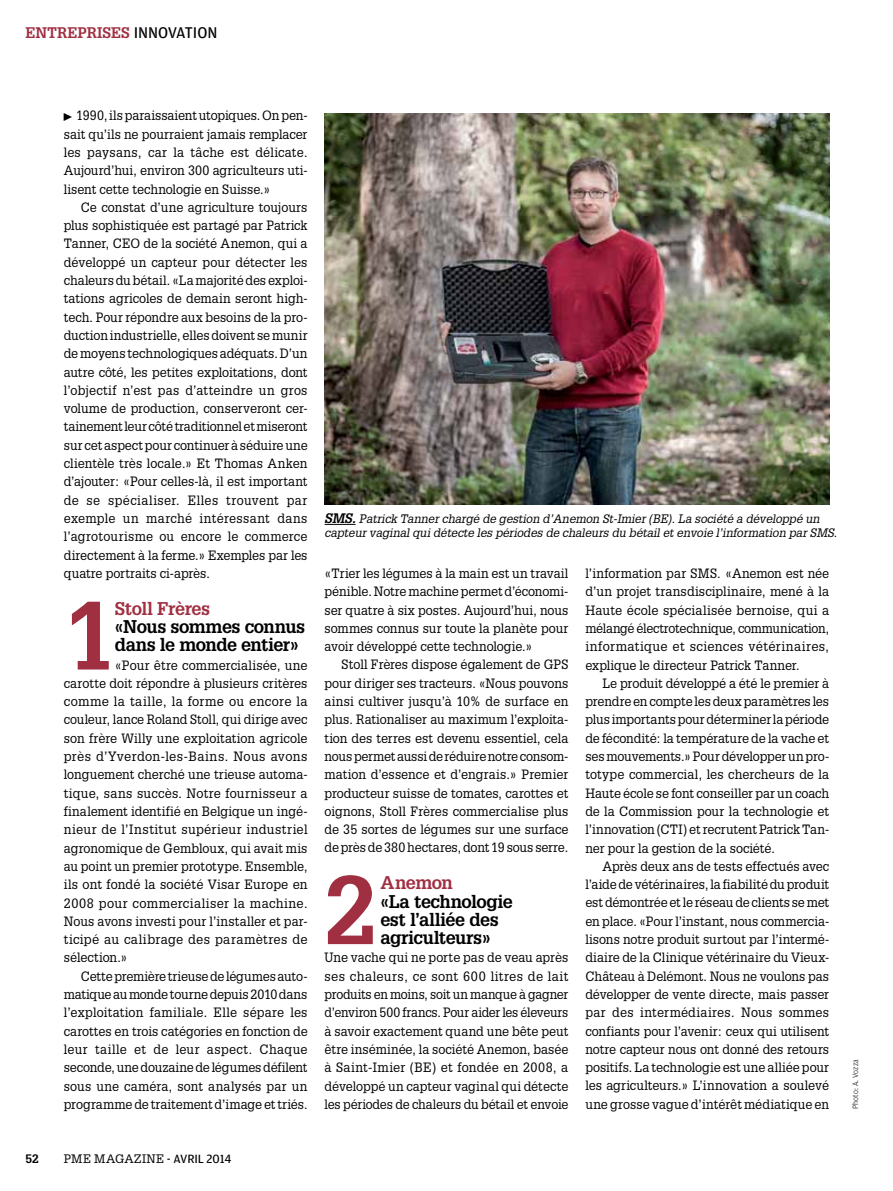
<style>
.page{position:relative;width:893px;height:1191px;background:#fff}
.page>*{position:absolute;margin:0;border:0;box-sizing:border-box;transform-origin:0 0}
.t1{font:700 94.65px "Glypha LT Std";color:#a02f42}
.t2{font:700 18px/18.3px "Glypha LT Std";letter-spacing:-.025em;color:#000}
.t3{font:700 18px "Glypha LT Std";letter-spacing:-.03em;color:#a02f42}
.t4{font:700 15px "Glypha LT Std";color:#a02f42}
.t5{font:13.2px/18.3px "Glypha LT Std";color:#000;text-align:justify;scale:.95 1}
.t6{font:italic 12px/13.5px "Glypha LT Std";letter-spacing:-.005em;color:#000}
.t7{font:12px "Glypha LT Std";letter-spacing:.035em;color:#000}
.t8{font:700 12px "Glypha LT Std";color:#000}
.t9{font:300 8.25px "Amplitude";letter-spacing:.02em;color:#000;scale:.95 1}
.s1{font-family:"Amplitude";font-weight:400;font-size:16.5px;color:#000}
.s2{font-family:"Carta Std";font-size:7.5px}
.s3{font-weight:700;font-size:13.5px}
.s4{font-family:"Amplitude";font-size:12.75px}
</style>
<div class="page">
<img style="left:325px;top:114px;width:504px;height:390px">
<hr style="left:325px;top:524px;width:31px;height:1px;background:#000">
<p class="t4" style="left:26px;top:23px;width:194px">Entreprises <span class="s1">INNOVATION</span></p>
<p class="t5" style="left:64px;top:106px;width:258px"><span class="s2">•</span> 1990, ils paraissaient utopiques. On pen&shy;sait qu’ils ne pourraient jamais remplacer les paysans, car la tâche est délicate.<br>Aujourd’hui, environ 300 agriculteurs uti&shy;lisent cette technologie en Suisse.»</p>
<p class="t5" style="left:64px;top:198px;width:258px;text-indent:17px">Ce constat d’une agriculture toujours plus sophistiquée est partagé par Patrick Tanner, CEO de la société Anemon, qui a développé un capteur pour détecter les chaleurs du bétail. «La majorité des exploi&shy;tations agricoles de demain seront high&shy;tech. Pour répondre aux besoins de la pro&shy;duction industrielle, elles doivent se munir de moyens technologiques adéquats. D’un autre côté, les petites exploitations, dont l’objectif n’est pas d’atteindre un gros volume de production, conserveront cer&shy;tainement leur côté traditionnel et miseront sur cet aspect pour continuer à séduire une clientèle très locale.» Et Thomas Anken d’ajouter: «Pour celles-là, il est important de se spécialiser. Elles trouvent par exemple un marché intéressant dans l’agrotourisme ou encore le commerce directement à la ferme.» Exemples par les quatre portraits ci-après.</p>
<h1 class="t1" style="left:64px;top:577px;width:54px">1</h1>
<h2 class="t3" style="left:115px;top:597px;width:97px">Stoll Frères</h2>
<h2 class="t2" style="left:115px;top:617px;width:192px">«Nous sommes connus dans le monde entier»</h2>
<p class="t5" style="left:64px;top:655px;width:258px;text-indent:51px">«Pour être commercialisée, une carotte doit répondre à plusieurs critères comme la taille, la forme ou encore la couleur, lance Roland Stoll, qui dirige avec son frère Willy une exploitation agricole près d’Yverdon-les-Bains. Nous avons longuement cherché une trieuse automa&shy;tique, sans succès. Notre fournisseur a finalement identifié en Belgique un ingé&shy;nieur de l’Institut supérieur industriel agronomique de Gembloux, qui avait mis au point un premier prototype. Ensemble, ils ont fondé la société Visar Europe en 2008 pour commercialiser la machine.<br>Nous avons investi pour l’installer et par&shy;ticipé au calibrage des paramètres de sélection.»</p>
<p class="t5" style="left:64px;top:966px;width:258px;text-indent:17px">Cette première trieuse de légumes auto&shy;matique au monde tourne depuis 2010 dans l’exploitation familiale. Elle sépare les carottes en trois catégories en fonction de leur taille et de leur aspect. Chaque seconde, une douzaine de légumes défilent sous une caméra, sont analysés par un programme de traitement d’image et triés.</p>
<p class="t6" style="left:325px;top:512px;width:514px"><span class="s3">SMS.</span> Patrick Tanner chargé de gestion d’Anemon St-Imier (BE). La société a développé un capteur vaginal qui détecte les périodes de chaleurs du bétail et envoie l’information par SMS.</p>
<p class="t5" style="left:325px;top:564px;width:258px">«Trier les légumes à la main est un travail pénible. Notre machine permet d’économi&shy;ser quatre à six postes. Aujourd’hui, nous sommes connus sur toute la planète pour avoir développé cette technologie.»</p>
<p class="t5" style="left:325px;top:655px;width:258px;text-indent:17px">Stoll Frères dispose également de GPS pour diriger ses tracteurs. «Nous pouvons ainsi cultiver jusqu’à 10% de surface en plus. Rationaliser au maximum l’exploita&shy;tion des terres est devenu essentiel, cela nous permet aussi de réduire notre consom&shy;mation d’essence et d’engrais.» Premier producteur suisse de tomates, carottes et oignons, Stoll Frères commercialise plus de 35 sortes de légumes sur une surface de près de 380 hectares, dont 19 sous serre.</p>
<h1 class="t1" style="left:325px;top:851px;width:54px">2</h1>
<h2 class="t3" style="left:380px;top:871px;width:74px">Anemon</h2>
<h2 class="t2" style="left:380px;top:891px;width:134px">«La technologie est l’alliée des agriculteurs»</h2>
<p class="t5" style="left:325px;top:948px;width:258px">Une vache qui ne porte pas de veau après ses chaleurs, ce sont 600 litres de lait produits en moins, soit un manque à gagner d’environ 500 francs. Pour aider les éleveurs à savoir exactement quand une bête peut être inséminée, la société Anemon, basée à Saint-Imier (BE) et fondée en 2008, a développé un capteur vaginal qui détecte les périodes de chaleurs du bétail et envoie</p>
<p class="t5" style="left:585px;top:564px;width:258px">l’information par SMS. «Anemon est née d’un projet transdisciplinaire, mené à la Haute école spécialisée bernoise, qui a mélangé électrotechnique, communication, informatique et sciences vétérinaires, explique le directeur Patrick Tanner.</p>
<p class="t5" style="left:585px;top:673px;width:258px;text-indent:17px">Le produit développé a été le premier à prendre en compte les deux paramètres les plus importants pour déterminer la période de fécondité: la température de la vache et ses mouvements.» Pour développer un pro&shy;totype commercial, les chercheurs de la Haute école se font conseiller par un coach de la Commission pour la technologie et l’innovation (CTI) et recrutent Patrick Tan&shy;ner pour la gestion de la société.</p>
<p class="t5" style="left:585px;top:856px;width:258px;text-indent:17px">Après deux ans de tests effectués avec l’aide de vétérinaires, la fiabilité du produit est démontrée et le réseau de clients se met en place. «Pour l’instant, nous commercia&shy;lisons notre produit surtout par l’intermé&shy;diaire de la Clinique vétérinaire du Vieux-Château à Delémont. Nous ne voulons pas développer de vente directe, mais passer par des intermédiaires. Nous sommes confiants pour l’avenir: ceux qui utilisent notre capteur nous ont donné des retours positifs. La technologie est une alliée pour les agriculteurs.» L’innovation a soulevé une grosse vague d’intérêt médiatique en</p>
<p class="t9" style="left:851px;top:1108px;width:54px;rotate:-90deg">Photo: A. Vozza</p>
<p class="t8" style="left:26px;top:1151px;width:15px">52</p>
<p class="t7" style="left:64px;top:1152px;width:169px">PME Magazine <span class="s4">- AVRIL 2014</span></p>
</div>
